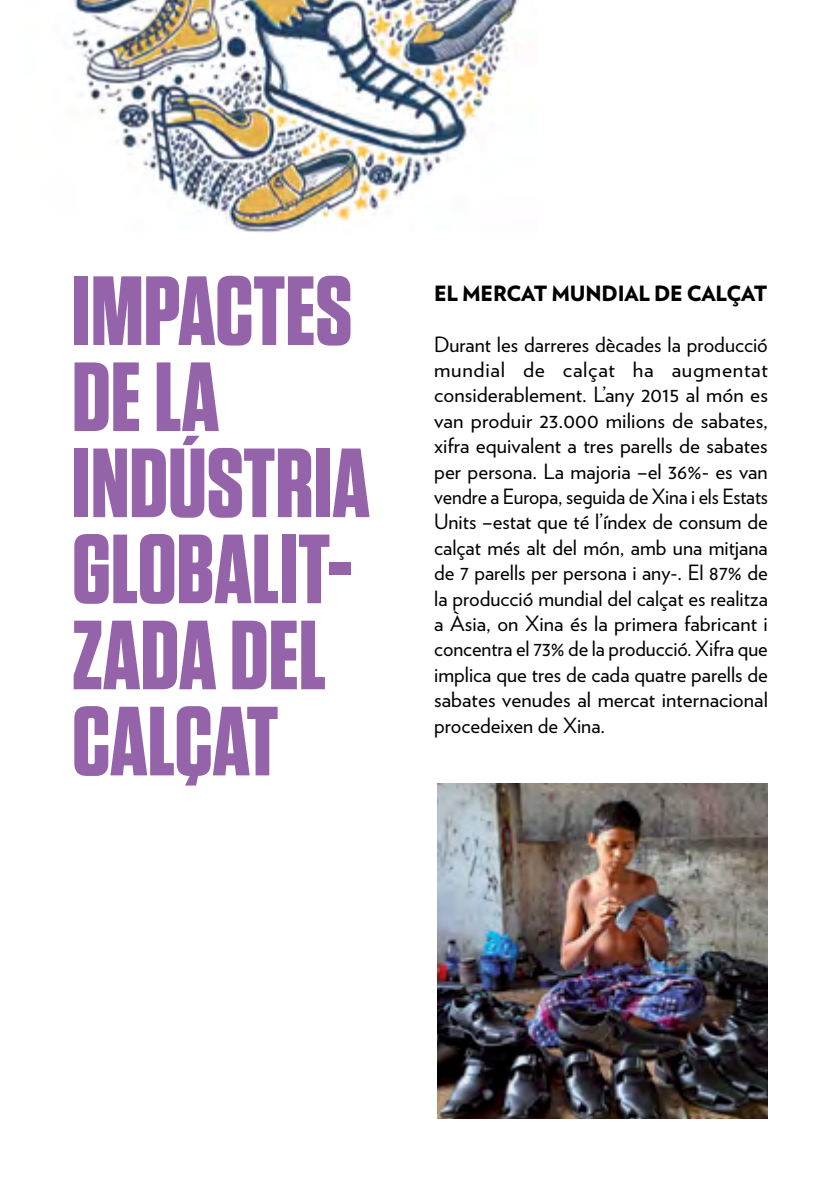
<style>
.page{position:relative;width:840px;height:1191px;background:#fff}
.page>*{position:absolute;margin:0;border:0;box-sizing:border-box;transform-origin:0 0}
.t1{font:700 98px/86px "Tungsten";color:#9563aa}
.t2{font:21px/25.4px "Verlag";letter-spacing:.005em;color:#000;text-align:justify}
.t3{font:900 21px "Verlag";letter-spacing:-.01em;color:#000}
</style>
<div class="page">
<img style="left:72px;top:0;width:447px;height:232px">
<img style="left:437px;top:783px;width:330px;height:336px">
<h1 class="t1" style="left:72px;top:271px;width:299px">IMPACTES<br>DE LA<br>INDÚSTRIA<br>GLOBALIT-<br>ZADA DEL<br>CALÇAT</h1>
<p class="t3" style="left:434px;top:276px;width:334px">EL MERCAT MUNDIAL DE CALÇAT</p>
<p class="t2" style="left:434px;top:330px;width:335px">Durant les darreres dècades la producció mundial de calçat ha augmentat considerablement. L’any 2015 al món es van produir 23.000 milions de sabates, xifra equivalent a tres parells de sabates per persona. La majoria –el 36%- es van vendre a Europa, seguida de Xina i els Estats Units –estat que té l’índex de consum de calçat més alt del món, amb una mitjana de 7 parells per persona i any-. El 87% de la producció mundial del calçat es realitza a Àsia, on Xina és la primera fabricant i concentra el 73% de la producció. Xifra que implica que tres de cada quatre parells de sabates venudes al mercat internacional procedeixen de Xina.</p>
</div>
